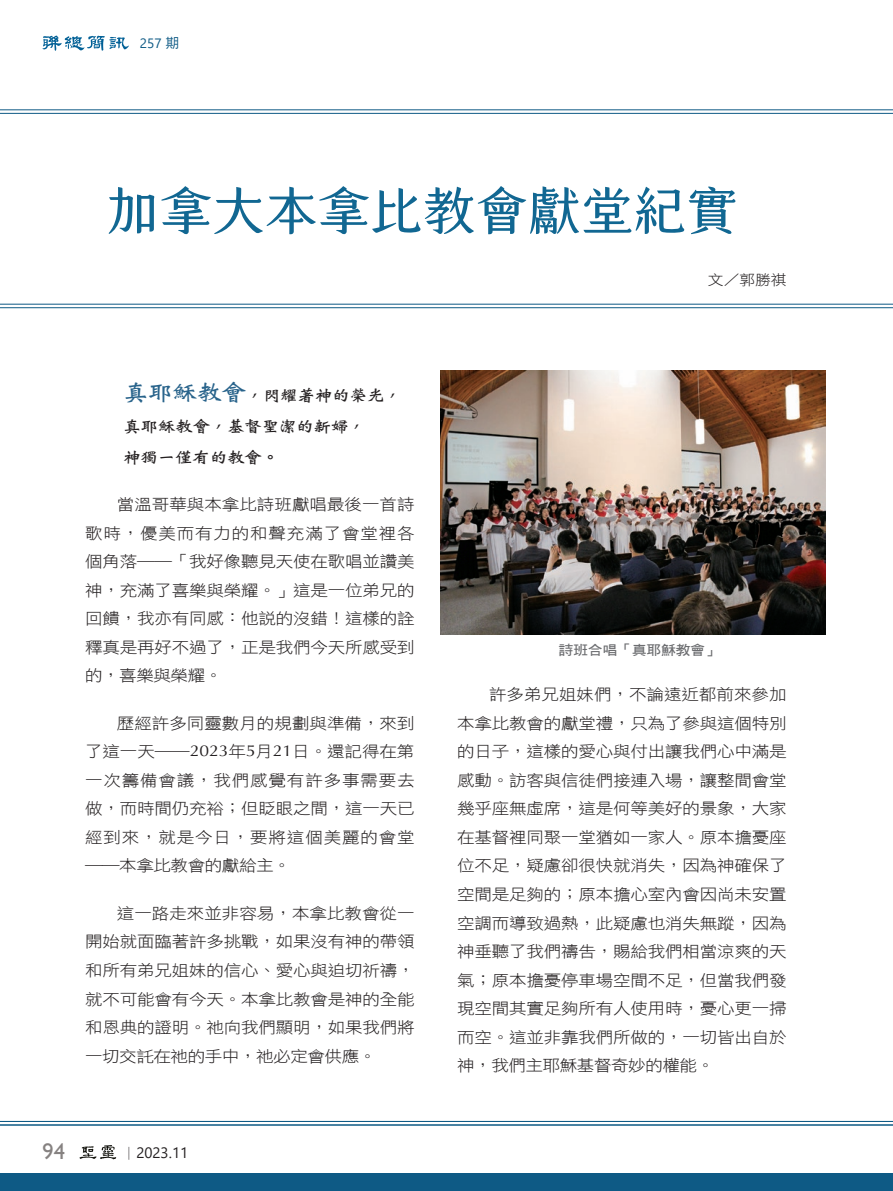
<style>
.page{position:relative;width:893px;height:1191px;background:#fff}
.page>*{position:absolute;margin:0;border:0;box-sizing:border-box;transform-origin:0 0}
.題目_凝書體{font:52.35px "creamfont 2.2 Regular";letter-spacing:-.025em;color:#116792}
.t1{font:22.5px "Gill Sans";color:#868281}
.Normal經文{font:16.2px "DF Wei Bei W7 WIN BF";letter-spacing:-.04em;color:#231f20;scale:1.11 1}
.t2{font:15.75px/28.5px "DF Hei W3 WIN BF";letter-spacing:-.01em;color:#231f20;text-align:justify;scale:1.11 1}
.t3{font:15px "Segoe UI";color:#231f20}
.作者{font:14.1px "DF Hei W3 WIN BF";color:#231f20;scale:1.11 1}
.圖說_大{font:13.5px "DF Hei W7 WIN BF";letter-spacing:-.025em;color:#6c6d70;scale:1.11 1}
.t4{font:13.5px "Segoe UI";color:#0e5a85}
.s1{font-family:"DF Hei W5 WIN BF"}
.s2{font-size:22.95px;color:#28638b}
.s3{font-family:"Optima"}
.s4{font-family:"Adobe Ming Std";font-weight:300}
</style>
<div class="page">
<svg style="left:43px;top:36px;width:86px;height:15px"></svg>
<hr style="left:0;top:109px;width:893px;height:1px;background:#0e5a85">
<hr style="left:0;top:113px;width:893px;height:1px;background:#0e5a85">
<hr style="left:0;top:1121px;width:893px;height:1px;background:#0e5a85">
<hr style="left:0;top:1124px;width:893px;height:1px;background:#0e5a85">
<div style="left:0;top:1174px;width:893px;height:17px;background:#0e5a85"></div>
<hr style="left:0;top:304px;width:893px;height:1px;background:#0e5a85">
<hr style="left:0;top:307px;width:893px;height:1px;background:#0e5a85">
<img style="left:440px;top:370px;width:386px;height:264px">
<svg style="left:80px;top:1145px;width:36px;height:14px"></svg>
<p class="t4" style="left:140px;top:30px;width:41px">257 <span class="s1">期</span></p>
<p class="題目_凝書體" style="left:107px;top:163px;width:635px">加拿大本拿比教會獻堂紀實</p>
<p class="Normal經文" style="left:123px;top:387px;width:253px"><span class="s2">真耶穌教會</span>，閃耀著神的榮光，</p>
<p class="Normal經文" style="left:123px;top:417px;width:220px">真耶穌教會，基督聖潔的新婦，</p>
<p class="Normal經文" style="left:123px;top:449px;width:142px">神獨一僅有的教會。</p>
<p class="t2" style="left:85px;top:490px;width:298px;text-indent:32px">當溫哥華與本拿比詩班獻唱最後一首詩歌時，優美而有力的和聲充滿了會堂裡各個角落――「我好像聽見天使在歌唱並讚美神，充滿了喜樂與榮耀。」這是一位弟兄的回饋，我亦有同感：他說的沒錯！這樣的詮釋真是再好不過了，正是我們今天所感受到的，喜樂與榮耀。</p>
<p class="t2" style="left:85px;top:709px;width:298px;text-indent:32px">歷經許多同靈數月的規劃與準備，來到了這一天――<span class="s3">2023</span>年<span class="s3">5</span>月<span class="s3">21</span>日。還記得在第一次籌備會議，我們感覺有許多事需要去做，而時間仍充裕；但眨眼之間，這一天已經到來，就是今日，要將這個美麗的會堂――本拿比教會的獻給主。</p>
<p class="t2" style="left:85px;top:899px;width:298px;text-indent:32px">這一路走來並非容易，本拿比教會從一開始就面臨著許多挑戰，如果沒有神的帶領和所有弟兄姐妹的信心、愛心與迫切祈禱，就不可能會有今天。本拿比教會是神的全能和恩典的證明。祂向我們顯明，如果我們將一切交託在祂的手中，祂必定會供應。</p>
<h2 class="t1" style="left:43px;top:1138px;width:24px">94</h2>
<p class="t3" style="left:121px;top:1138px;width:68px"><span class="s4">｜</span>2023.11</p>
<p class="作者" style="left:708px;top:272px;width:72px">文／郭勝祺</p>
<p class="圖說_大" style="left:559px;top:643px;width:147px">詩班合唱「真耶穌教會」</p>
<p class="t2" style="left:457px;top:680px;width:298px;text-indent:32px">許多弟兄姐妹們，不論遠近都前來參加本拿比教會的獻堂禮，只為了參與這個特別的日子，這樣的愛心與付出讓我們心中滿是感動。訪客與信徒們接連入場，讓整間會堂幾乎座無虛席，這是何等美好的景象，大家在基督裡同聚一堂猶如一家人。原本擔憂座位不足，疑慮卻很快就消失，因為神確保了空間是足夠的；原本擔心室內會因尚未安置空調而導致過熱，此疑慮也消失無蹤，因為神垂聽了我們禱告，賜給我們相當涼爽的天氣；原本擔憂停車場空間不足，但當我們發現空間其實足夠所有人使用時，憂心更一掃而空。這並非靠我們所做的，一切皆出自於神，我們主耶穌基督奇妙的權能。</p>
</div>
